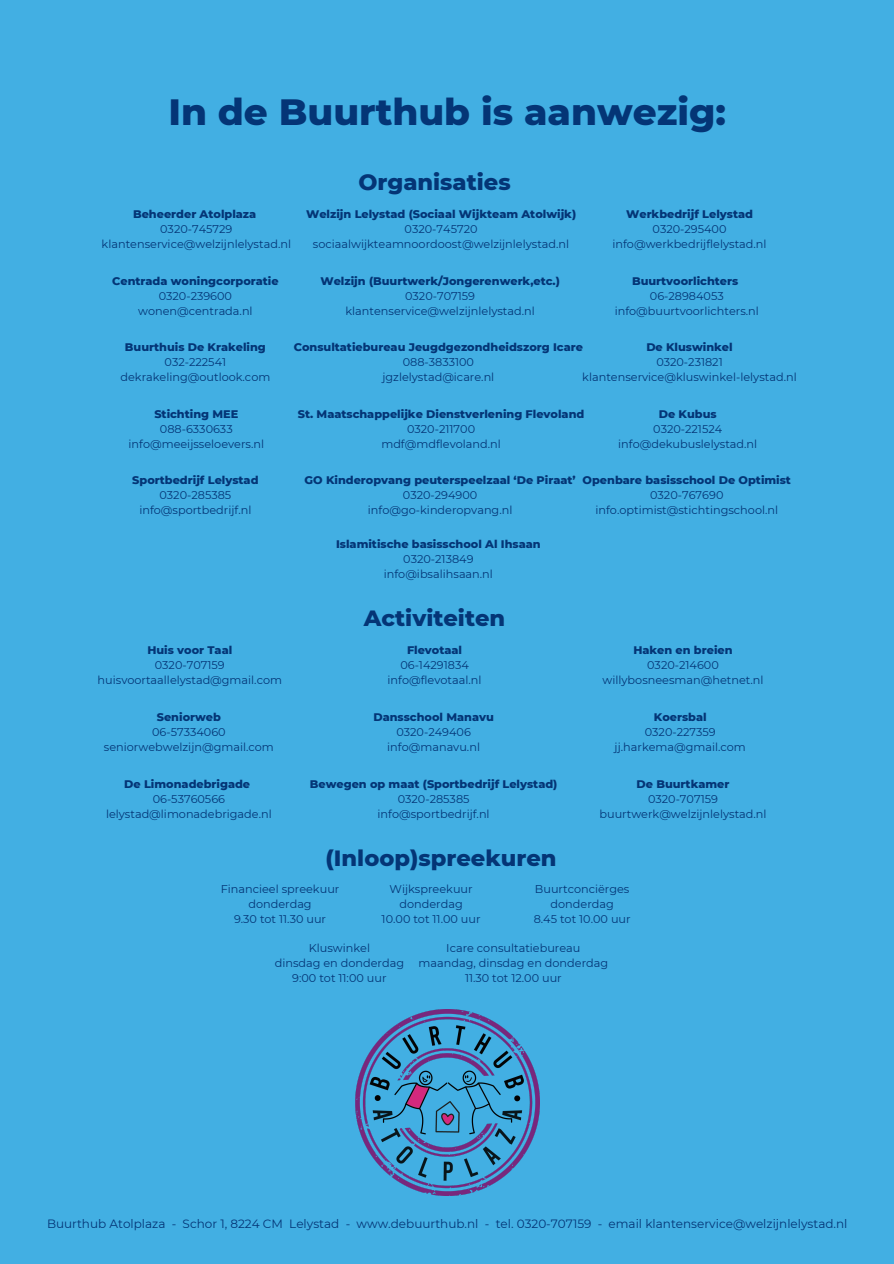
<style>
.page{position:relative;width:894px;height:1264px;background:#fff}
.page>*{position:absolute;margin:0;border:0;box-sizing:border-box;transform-origin:0 0}
.t1{font:800 37.35px "Montserrat";color:#043576}
.t2{font:800 22.5px "Montserrat";color:#043576}
.t3{font:12px "Montserrat";color:#043576}
.t4{font:11.25px "Montserrat";color:#043576}
.t5{font:800 11.25px "Montserrat";color:#043576}
</style>
<div class="page">
<div style="left:0;top:0;width:893px;height:1263px;background:#42afe3"></div>
<img style="left:355px;top:1009px;width:184px;height:186px">
<p class="t1" style="left:168px;top:89px;width:559px">In de Buurthub is aanwezig:</p>
<p class="t5" style="left:133px;top:207px;width:125px">Beheerder Atolplaza</p>
<p class="t4" style="left:160px;top:222px;width:74px">0320-745729</p>
<p class="t4" style="left:102px;top:237px;width:191px">klantenservice@welzijnlelystad.nl</p>
<p class="t5" style="left:112px;top:274px;width:168px">Centrada woningcorporatie</p>
<p class="t4" style="left:159px;top:289px;width:75px">0320-239600</p>
<p class="t4" style="left:138px;top:304px;width:116px">wonen@centrada.nl</p>
<p class="t2" style="left:358px;top:168px;width:154px">Organisaties</p>
<p class="t5" style="left:306px;top:207px;width:271px">Welzijn Lelystad (Sociaal Wijkteam Atolwijk)</p>
<p class="t4" style="left:404px;top:222px;width:74px">0320-745720</p>
<p class="t4" style="left:313px;top:237px;width:258px">sociaalwijkteamnoordoost@welzijnlelystad.nl</p>
<p class="t5" style="left:320px;top:274px;width:241px">Welzijn (Buurtwerk/Jongerenwerk,etc.)</p>
<p class="t4" style="left:405px;top:289px;width:71px">0320-707159</p>
<p class="t4" style="left:345px;top:304px;width:191px">klantenservice@welzijnlelystad.nl</p>
<p class="t5" style="left:626px;top:207px;width:128px">Werkbedrijf Lelystad</p>
<p class="t4" style="left:652px;top:222px;width:75px">0320-295400</p>
<p class="t4" style="left:612px;top:237px;width:155px">info@werkbedrijflelystad.nl</p>
<p class="t5" style="left:631px;top:274px;width:108px">Buurtvoorlichters</p>
<p class="t4" style="left:649px;top:289px;width:75px">06-28984053</p>
<p class="t4" style="left:614px;top:304px;width:146px">info@buurtvoorlichters.nl</p>
<p class="t5" style="left:125px;top:340px;width:142px">Buurthuis De Krakeling</p>
<p class="t4" style="left:164px;top:355px;width:63px">032-222541</p>
<p class="t4" style="left:120px;top:370px;width:151px">dekrakeling@outlook.com</p>
<p class="t5" style="left:154px;top:407px;width:85px">Stichting MEE</p>
<p class="t4" style="left:160px;top:422px;width:74px">088-6330633</p>
<p class="t4" style="left:128px;top:437px;width:137px">info@meeijsseloevers.nl</p>
<p class="t5" style="left:132px;top:473px;width:128px">Sportbedrijf Lelystad</p>
<p class="t4" style="left:159px;top:488px;width:73px">0320-285385</p>
<p class="t4" style="left:139px;top:503px;width:113px">info@sportbedrijf.nl</p>
<p class="t5" style="left:147px;top:643px;width:86px">Huis voor Taal</p>
<p class="t4" style="left:155px;top:658px;width:71px">0320-707159</p>
<p class="t4" style="left:98px;top:673px;width:186px">huisvoortaallelystad@gmail.com</p>
<p class="t5" style="left:157px;top:710px;width:66px">Seniorweb</p>
<p class="t4" style="left:152px;top:725px;width:75px">06-57334060</p>
<p class="t4" style="left:104px;top:740px;width:171px">seniorwebwelzijn@gmail.com</p>
<p class="t5" style="left:124px;top:776px;width:127px">De Limonadebrigade</p>
<p class="t4" style="left:153px;top:791px;width:74px">06-53760566</p>
<p class="t4" style="left:106px;top:806px;width:167px">lelystad@limonadebrigade.nl</p>
<p class="t5" style="left:294px;top:340px;width:291px">Consultatiebureau Jeugdgezondheidszorg Icare</p>
<p class="t4" style="left:402px;top:355px;width:73px">088-3833100</p>
<p class="t4" style="left:382px;top:370px;width:113px">jgzlelystad@icare.nl</p>
<p class="t5" style="left:646px;top:340px;width:88px">De Kluswinkel</p>
<p class="t4" style="left:656px;top:355px;width:68px">0320-231821</p>
<p class="t4" style="left:582px;top:370px;width:216px">klantenservice@kluswinkel-lelystad.nl</p>
<p class="t5" style="left:298px;top:407px;width:288px">St. Maatschappelijke Dienstverlening Flevoland</p>
<p class="t4" style="left:407px;top:422px;width:69px">0320-211700</p>
<p class="t4" style="left:381px;top:437px;width:121px">mdf@mdflevoland.nl</p>
<p class="t5" style="left:304px;top:473px;width:273px">GO Kinderopvang peuterspeelzaal ‘De Piraat’</p>
<p class="t4" style="left:403px;top:488px;width:76px">0320-294900</p>
<p class="t4" style="left:368px;top:503px;width:146px">info@go-kinderopvang.nl</p>
<p class="t5" style="left:658px;top:407px;width:59px">De Kubus</p>
<p class="t4" style="left:653px;top:422px;width:70px">0320-221524</p>
<p class="t4" style="left:618px;top:437px;width:140px">info@dekubuslelystad.nl</p>
<p class="t5" style="left:582px;top:473px;width:210px">Openbare basisschool De Optimist</p>
<p class="t4" style="left:650px;top:488px;width:75px">0320-767690</p>
<p class="t4" style="left:595px;top:503px;width:184px">info.optimist@stichtingschool.nl</p>
<p class="t5" style="left:336px;top:537px;width:206px">Islamitische basisschool Al Ihsaan</p>
<p class="t4" style="left:403px;top:552px;width:72px">0320-213849</p>
<p class="t4" style="left:384px;top:567px;width:111px">info@ibsalihsaan.nl</p>
<p class="t2" style="left:364px;top:604px;width:143px">Activiteiten</p>
<p class="t5" style="left:407px;top:643px;width:57px">Flevotaal</p>
<p class="t4" style="left:400px;top:658px;width:70px">06-14291834</p>
<p class="t4" style="left:387px;top:673px;width:95px">info@flevotaal.nl</p>
<p class="t5" style="left:373px;top:710px;width:122px">Dansschool Manavu</p>
<p class="t4" style="left:396px;top:725px;width:76px">0320-249406</p>
<p class="t4" style="left:387px;top:740px;width:94px">info@manavu.nl</p>
<p class="t5" style="left:310px;top:776px;width:249px">Bewegen op maat (Sportbedrijf Lelystad)</p>
<p class="t4" style="left:397px;top:791px;width:73px">0320-285385</p>
<p class="t4" style="left:377px;top:806px;width:113px">info@sportbedrijf.nl</p>
<p class="t2" style="left:325px;top:844px;width:232px">(Inloop)spreekuren</p>
<p class="t5" style="left:633px;top:643px;width:101px">Haken en breien</p>
<p class="t4" style="left:647px;top:658px;width:73px">0320-214600</p>
<p class="t4" style="left:602px;top:673px;width:162px">willybosneesman@hetnet.nl</p>
<p class="t5" style="left:653px;top:710px;width:54px">Koersbal</p>
<p class="t4" style="left:644px;top:725px;width:72px">0320-227359</p>
<p class="t4" style="left:614px;top:740px;width:133px">jj.harkema@gmail.com</p>
<p class="t5" style="left:636px;top:776px;width:94px">De Buurtkamer</p>
<p class="t4" style="left:647px;top:791px;width:71px">0320-707159</p>
<p class="t4" style="left:599px;top:806px;width:168px">buurtwerk@welzijnlelystad.nl</p>
<p class="t4" style="left:389px;top:882px;width:85px">Wijkspreekuur</p>
<p class="t4" style="left:399px;top:897px;width:65px">donderdag</p>
<p class="t4" style="left:381px;top:912px;width:100px">10.00 tot 11.00 uur</p>
<p class="t4" style="left:446px;top:941px;width:136px">Icare consultatiebureau</p>
<p class="t4" style="left:418px;top:956px;width:191px">maandag, dinsdag en donderdag</p>
<p class="t4" style="left:465px;top:971px;width:98px">11.30 tot 12.00 uur</p>
<p class="t4" style="left:221px;top:882px;width:120px">Financieel spreekuur</p>
<p class="t4" style="left:248px;top:897px;width:65px">donderdag</p>
<p class="t4" style="left:234px;top:912px;width:94px">9.30 tot 11.30 uur</p>
<p class="t4" style="left:535px;top:882px;width:96px">Buurtconciërges</p>
<p class="t4" style="left:550px;top:897px;width:65px">donderdag</p>
<p class="t4" style="left:533px;top:912px;width:98px">8.45 tot 10.00 uur</p>
<p class="t4" style="left:309px;top:941px;width:63px">Kluswinkel</p>
<p class="t4" style="left:274px;top:956px;width:131px">dinsdag en donderdag</p>
<p class="t4" style="left:292px;top:971px;width:96px">9:00 tot 11:00 uur</p>
<p class="t3" style="left:47px;top:1216px;width:801px">Buurthub Atolplaza - Schor 1, 8224 CM Lelystad - www.debuurthub.nl - tel. 0320-707159 - email klantenservice@welzijnlelystad.nl</p>
</div>
